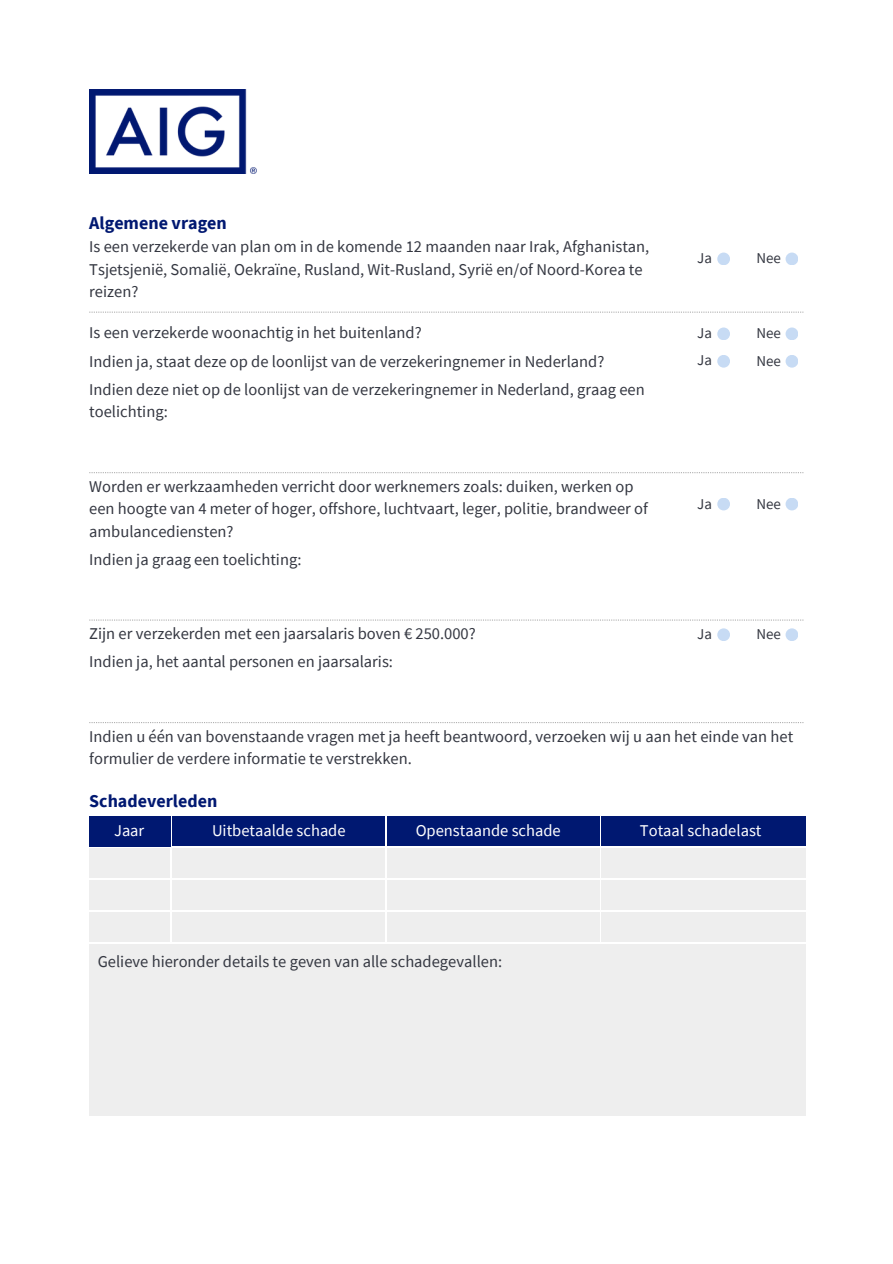
<style>
.page{position:relative;width:893px;height:1264px;background:#fff}
.page>*{position:absolute;margin:0;border:0;box-sizing:border-box;transform-origin:0 0}
.t1{font:700 18px "Source Sans Pro";color:#001871}
.t2{font:16.5px/22.5px "Source Sans Pro";color:#343741}
.t3{font:16.5px "Source Sans Pro";color:#fff}
.t4{font:15px "Source Sans Pro";color:#343741}
</style>
<div class="page">
<img style="left:89px;top:89px;width:168px;height:85px">
<div style="left:89px;top:816px;width:81px;height:30px;background:#001871"></div>
<div style="left:172px;top:816px;width:213px;height:30px;background:#001871"></div>
<div style="left:387px;top:816px;width:212px;height:30px;background:#001871"></div>
<div style="left:601px;top:816px;width:204px;height:30px;background:#001871"></div>
<div style="left:89px;top:912px;width:81px;height:30px;background:#eee"></div>
<div style="left:89px;top:880px;width:81px;height:30px;background:#eee"></div>
<div style="left:89px;top:848px;width:81px;height:30px;background:#eee"></div>
<div style="left:172px;top:848px;width:212px;height:30px;background:#eee"></div>
<div style="left:172px;top:880px;width:212px;height:30px;background:#eee"></div>
<div style="left:172px;top:912px;width:212px;height:30px;background:#eee"></div>
<div style="left:89px;top:944px;width:716px;height:171px;background:#eee"></div>
<div style="left:387px;top:848px;width:212px;height:30px;background:#eee"></div>
<div style="left:387px;top:880px;width:212px;height:30px;background:#eee"></div>
<div style="left:387px;top:912px;width:212px;height:30px;background:#eee"></div>
<div style="left:601px;top:848px;width:204px;height:30px;background:#eee"></div>
<div style="left:601px;top:880px;width:204px;height:30px;background:#eee"></div>
<div style="left:601px;top:912px;width:204px;height:30px;background:#eee"></div>
<div style="left:717px;top:252px;width:13px;height:13px;background:#c7dbf4;border-radius:50%"></div>
<div style="left:785px;top:252px;width:13px;height:13px;background:#c7dbf4;border-radius:50%"></div>
<svg style="left:89px;top:311px;width:714px;height:2px"></svg>
<svg style="left:89px;top:472px;width:714px;height:1px"></svg>
<svg style="left:89px;top:619px;width:714px;height:1px"></svg>
<svg style="left:89px;top:722px;width:714px;height:1px"></svg>
<div style="left:717px;top:327px;width:13px;height:13px;background:#c7dbf4;border-radius:50%"></div>
<div style="left:785px;top:327px;width:13px;height:13px;background:#c7dbf4;border-radius:50%"></div>
<div style="left:717px;top:355px;width:13px;height:12px;background:#c7dbf4;border-radius:50%"></div>
<div style="left:785px;top:355px;width:13px;height:12px;background:#c7dbf4;border-radius:50%"></div>
<div style="left:717px;top:497px;width:13px;height:13px;background:#c7dbf4;border-radius:50%"></div>
<div style="left:785px;top:497px;width:13px;height:13px;background:#c7dbf4;border-radius:50%"></div>
<div style="left:717px;top:628px;width:13px;height:13px;background:#c7dbf4;border-radius:50%"></div>
<div style="left:785px;top:628px;width:13px;height:13px;background:#c7dbf4;border-radius:50%"></div>
<p class="t1" style="left:89px;top:211px;width:139px">Algemene vragen</p>
<p class="t2" style="left:89px;top:235px;width:561px">Is een verzekerde van plan om in de komende 12 maanden naar Irak, Afghanistan,<br>Tsjetsjenië, Somalië, Oekraïne, Rusland, Wit-Rusland, Syrië en/of Noord-Korea te reizen?</p>
<p class="t2" style="left:89px;top:321px;width:334px">Is een verzekerde woonachtig in het buitenland?</p>
<p class="t2" style="left:89px;top:349px;width:516px">Indien ja, staat deze op de loonlijst van de verzekeringnemer in Nederland?</p>
<p class="t2" style="left:89px;top:377px;width:557px">Indien deze niet op de loonlijst van de verzekeringnemer in Nederland, graag een toelichting:</p>
<p class="t2" style="left:89px;top:474px;width:560px">Worden er werkzaamheden verricht door werknemers zoals: duiken, werken op een hoogte van 4 meter of hoger, offshore, luchtvaart, leger, politie, brandweer of ambulancediensten?</p>
<p class="t2" style="left:89px;top:548px;width:214px">Indien ja graag een toelichting:</p>
<p class="t2" style="left:89px;top:622px;width:388px">Zijn er verzekerden met een jaarsalaris boven € 250.000?</p>
<p class="t2" style="left:89px;top:650px;width:305px">Indien ja, het aantal personen en jaarsalaris:</p>
<p class="t4" style="left:697px;top:249px;width:16px">Ja</p>
<p class="t4" style="left:756px;top:249px;width:26px">Nee</p>
<p class="t4" style="left:697px;top:323px;width:16px">Ja</p>
<p class="t4" style="left:756px;top:323px;width:26px">Nee</p>
<p class="t4" style="left:697px;top:350px;width:16px">Ja</p>
<p class="t4" style="left:756px;top:351px;width:26px">Nee</p>
<p class="t4" style="left:697px;top:494px;width:16px">Ja</p>
<p class="t4" style="left:756px;top:494px;width:26px">Nee</p>
<p class="t4" style="left:697px;top:624px;width:16px">Ja</p>
<p class="t4" style="left:756px;top:624px;width:26px">Nee</p>
<p class="t2" style="left:89px;top:724px;width:705px">Indien u één van bovenstaande vragen met ja heeft beantwoord, verzoeken wij u aan het einde van het formulier de verdere informatie te verstrekken.</p>
<p class="t1" style="left:89px;top:789px;width:130px">Schadeverleden</p>
<p class="t3" style="left:114px;top:819px;width:32px">Jaar</p>
<p class="t3" style="left:212px;top:819px;width:135px">Uitbetaalde schade</p>
<p class="t3" style="left:415px;top:819px;width:147px">Openstaande schade</p>
<p class="t3" style="left:640px;top:819px;width:123px">Totaal schadelast</p>
<p class="t2" style="left:98px;top:949px;width:406px">Gelieve hieronder details te geven van alle schadegevallen:</p>
</div>
